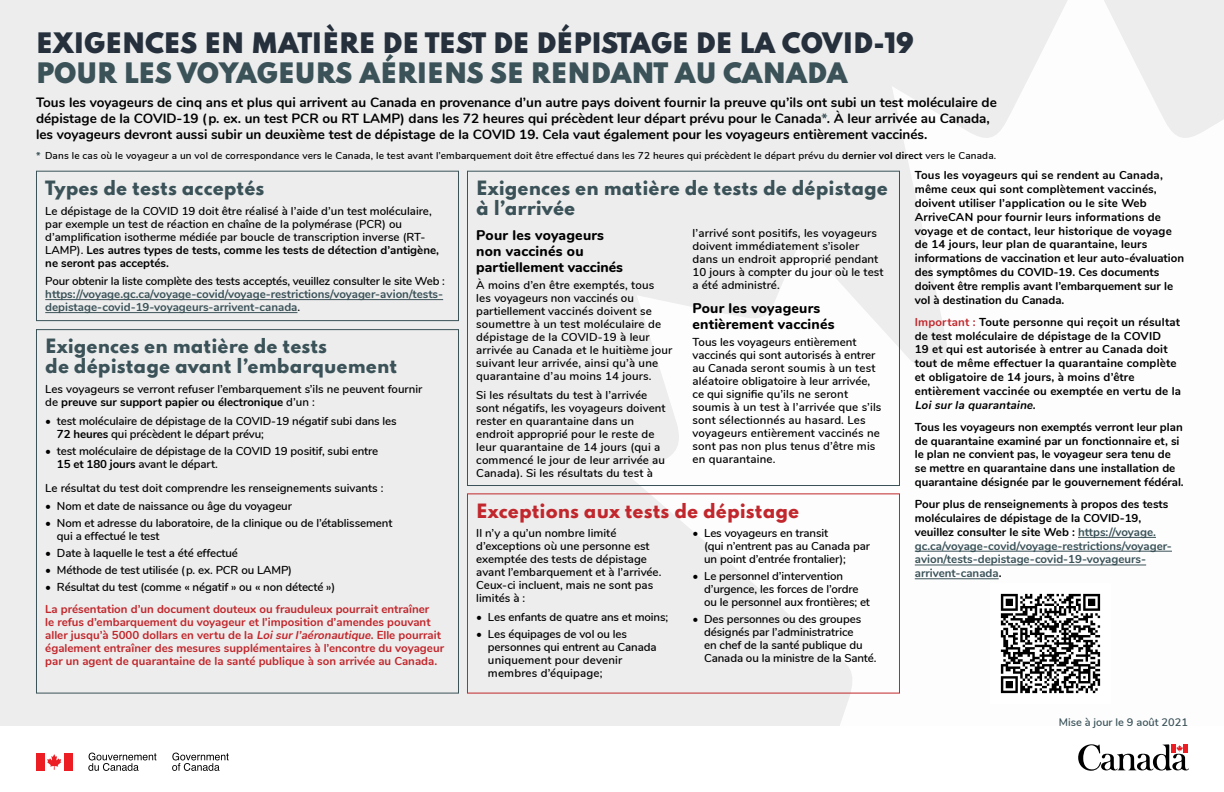
<style>
.page{position:relative;width:1224px;height:792px;background:#fff}
.page>*{position:absolute;margin:0;border:0;box-sizing:border-box;transform-origin:0 0}
.t1{font:900 25px/30px "Spartan";color:#25303c}
.t2{font:800 17.5px/20px "Spartan";color:#3a5258}
.t3{font:800 17.5px "Spartan";color:#c1272c}
.t4{font:800 14px/16px "Nunito";letter-spacing:.015em;color:#000}
.Intro_Text{font:700 13.5px/16px "Nunito";color:#000}
.Body{font:600 11.5px/13px "Nunito";color:#000}
.Large_Sidebar_Text{font:700 11.5px/13.8px "Nunito";letter-spacing:.01em;color:#000}
.Body-2{font:700 11.5px/13px "Nunito";color:#c1272c}
.Large_Sidebar_Text-2{font:700 11.5px/13.8px "Nunito";color:#3a5258}
.Body-3{font:700 11.5px/13px "Nunito";color:#3a5258}
.Small_Text{font:600 11px "Nunito";color:#3a5258}
.Footnote{font:600 10px "Nunito";letter-spacing:.015em;color:#000}
.s1{color:#3a5258}
.s2{font-weight:700;color:#3a5258}
.s3{font-weight:700}
.s4{font-weight:600;color:#000}
.s5{font-style:italic}
.s6{color:#c1272c}
.s7{color:#000}
</style>
<div class="page">
<div style="left:0;top:0;width:1224px;height:726px;background:#ededed"></div>
<svg style="left:630px;top:0;width:594px;height:726px;fill:#fdfdfd"></svg>
<hr style="left:45px;top:299px;width:398px;height:1px;background:#3a5258">
<hr style="left:45px;top:312px;width:252px;height:1px;background:#3a5258">
<div style="left:36px;top:171px;width:423px;height:150px;border:1px solid #3a5258"></div>
<div style="left:467px;top:171px;width:433px;height:315px;border:1px solid #3a5258"></div>
<div style="left:467px;top:493px;width:433px;height:201px;border:1px solid #c1272c"></div>
<div style="left:36px;top:329px;width:423px;height:365px;border:1px solid #3a5258"></div>
<img style="left:990px;top:584px;width:120px;height:120px">
<hr style="left:1078px;top:537px;width:78px;height:1px;background:#3a5258">
<hr style="left:915px;top:551px;width:257px;height:1px;background:#3a5258">
<hr style="left:915px;top:565px;width:231px;height:1px;background:#3a5258">
<hr style="left:915px;top:578px;width:84px;height:1px;background:#3a5258">
<div style="left:36px;top:753px;width:9px;height:18px;background:#ed1d24"></div>
<svg style="left:47px;top:754px;width:14px;height:16px"></svg>
<div style="left:64px;top:753px;width:9px;height:18px;background:#ed1d24"></div>
<svg style="left:172px;top:753px;width:57px;height:18px"></svg>
<svg style="left:88px;top:753px;width:68px;height:18px"></svg>
<svg style="left:1078px;top:744px;width:111px;height:27px"></svg>
<h1 class="t1" style="left:36px;top:27px;width:879px">EXIGENCES EN MATIÈRE DE TEST DE DÉPISTAGE DE LA COVID-19<br><span class="s1">POUR LES VOYAGEURS AÉRIENS SE RENDANT AU CANADA</span></h1>
<p class="Intro_Text" style="left:36px;top:93px;width:962px">Tous les voyageurs de cinq ans et plus qui arrivent au Canada en provenance d’un autre pays doivent fournir la preuve qu’ils ont subi un test moléculaire de dépistage de la COVID-19 (p. ex. un test PCR ou RT LAMP) dans les 72 heures qui précèdent leur départ prévu pour le Canada<span class="s1">*</span>. À leur arrivée au Canada, les voyageurs devront aussi subir un deuxième test de dépistage de la COVID 19. Cela vaut également pour les voyageurs entièrement vaccinés.</p>
<p class="Footnote" style="left:36px;top:148px;width:962px"><span class="s2">*</span> Dans le cas où le voyageur a un vol de correspondance vers le Canada, le test avant l’embarquement doit être effectué dans les 72 heures qui précèdent le départ prévu du <span class="s3">dernier vol direct</span> vers le Canada.</p>
<h2 class="t2" style="left:45px;top:178px;width:221px">Types de tests acceptés</h2>
<p class="Body" style="left:45px;top:203px;width:395px">Le dépistage de la COVID 19 doit être réalisé à l’aide d’un test moléculaire, par exemple un test de réaction en chaîne de la polymérase (PCR) ou d’amplification isotherme médiée par boucle de transcription inverse (RT-LAMP). <span class="s3">Les autres types de tests, comme les tests de détection d’antigène, ne seront pas acceptés.</span></p>
<p class="Body-3" style="left:45px;top:274px;width:401px"><span class="s4">Pour obtenir la liste complète des tests acceptés, veuillez consulter le site Web : </span>https://voyage.gc.ca/voyage-covid/voyage-restrictions/voyager-avion/tests&shy;depistage-covid-19-voyageurs-arrivent-canada<span class="s4">.</span></p>
<h2 class="t2" style="left:45px;top:336px;width:354px">Exigences en matière de tests<br>de dépistage avant l’embarquement</h2>
<p class="Body" style="left:45px;top:382px;width:379px">Les voyageurs se verront refuser l’embarquement s’ils ne peuvent fournir de <span class="s3">preuve sur support papier ou électronique</span> d’un :</p>
<p class="Body" style="left:57px;top:413px;width:341px;text-indent:-12px">• test moléculaire de dépistage de la COVID-19 négatif subi dans les<br><span class="s3">72 heures</span> qui précèdent le départ prévu;</p>
<p class="Body" style="left:57px;top:443px;width:323px;text-indent:-12px">• test moléculaire de dépistage de la COVID 19 positif, subi entre<br><span class="s3">15 et 180 jours</span> avant le départ.</p>
<p class="Body" style="left:45px;top:480px;width:340px">Le résultat du test doit comprendre les renseignements suivants :</p>
<p class="Body" style="left:45px;top:499px;width:248px">• Nom et date de naissance ou âge du voyageur</p>
<p class="Body" style="left:57px;top:516px;width:337px;text-indent:-12px">• Nom et adresse du laboratoire, de la clinique ou de l’établissement qui a effectué le test</p>
<p class="Body" style="left:45px;top:546px;width:194px">• Date à laquelle le test a été effectué</p>
<p class="Body" style="left:45px;top:563px;width:248px">• Méthode de test utilisée (p. ex. PCR ou LAMP)</p>
<p class="Body" style="left:45px;top:580px;width:292px">• Résultat du test (comme « négatif » ou « non détecté »)</p>
<p class="Body-2" style="left:45px;top:602px;width:400px">La présentation d’un document douteux ou frauduleux pourrait entraîner<br>le refus d’embarquement du voyageur et l’imposition d’amendes pouvant aller jusqu’à 5000 dollars en vertu de la <span class="s5">Loisurl’aéronautique</span>. Elle pourrait également entraîner des mesures supplémentaires à l’encontre du voyageur par un agent de quarantaine de la santé publique à son arrivée au Canada.</p>
<h2 class="t2" style="left:476px;top:178px;width:413px">Exigences en matière de tests de dépistage à l’arrivée</h2>
<h3 class="t4" style="left:476px;top:226px;width:148px">Pour les voyageurs non vaccinés ou partiellement vaccinés</h3>
<p class="Body" style="left:476px;top:278px;width:198px">À moins d’en être exemptés, tous<br>les voyageurs non vaccinés ou partiellement vaccinés doivent se soumettre à un test moléculaire de dépistage de la COVID-19 à leur arrivée au Canada et le huitième jour suivant leur arrivée, ainsi qu’à une quarantaine d’au moins 14 jours.</p>
<p class="Body" style="left:476px;top:387px;width:191px">Si les résultats du test à l’arrivée sont négatifs, les voyageurs doivent rester en quarantaine dans un endroit approprié pour le reste de leur quarantaine de 14 jours (qui a commencé le jour de leur arrivée au Canada). Si les résultats du test à</p>
<p class="Body" style="left:692px;top:226px;width:193px">l’arrivé sont positifs, les voyageurs doivent immédiatement s’isoler dans un endroit approprié pendant<br>10 jours à compter du jour où le test a été administré.</p>
<h3 class="t4" style="left:692px;top:299px;width:144px">Pour les voyageurs entièrement vaccinés</h3>
<p class="Body" style="left:692px;top:335px;width:191px">Tous les voyageurs entièrement vaccinés qui sont autorisés à entrer au Canada seront soumis à un test aléatoire obligatoire à leur arrivée, ce qui signifie qu’ils ne seront soumis à un test à l’arrivée que s’ils sont sélectionnés au hasard. Les voyageurs entièrement vaccinés ne sont pas non plus tenus d’être mis en quarantaine.</p>
<h2 class="t3" style="left:476px;top:498px;width:325px">Exceptions aux tests de dépistage</h2>
<p class="Body" style="left:476px;top:526px;width:187px">Il n’y a qu’un nombre limité d’exceptions où une personne est exemptée des tests de dépistage avant l’embarquement et à l’arrivée.<br>Ceux-ci incluent, mais ne sont pas limités à :</p>
<p class="Body" style="left:476px;top:610px;width:193px">• Les enfants de quatre ans et moins;</p>
<p class="Body" style="left:488px;top:627px;width:170px;text-indent:-12px">• Les équipages de vol ou les personnes qui entrent au Canada uniquement pour devenir membres d’équipage;</p>
<p class="Body" style="left:704px;top:526px;width:167px;text-indent:-12px">• Les voyageurs en transit<br>(qui n’entrent pas au Canada par un point d’entrée frontalier);</p>
<p class="Body" style="left:704px;top:569px;width:167px;text-indent:-12px">• Le personnel d’intervention d’urgence, les forces de l’ordre ou le personnel aux frontières; et</p>
<p class="Body" style="left:704px;top:612px;width:174px;text-indent:-12px">• Des personnes ou des groupes désignés par l’administratrice<br>en chef de la santé publique du<br>Canada ou la ministre de la Santé.</p>
<p class="Large_Sidebar_Text" style="left:915px;top:168px;width:271px">Tous les voyageurs qui se rendent au Canada, même ceux qui sont complètement vaccinés, doivent utiliser l’application ou le site Web ArriveCAN pour fournir leurs informations de voyage et de contact, leur historique de voyage de 14 jours, leur plan de quarantaine, leurs informations de vaccination et leur auto-évaluation des symptômes du COVID-19. Ces documents doivent être remplis avant l’embarquement sur le vol à destination du Canada.</p>
<p class="Large_Sidebar_Text" style="left:915px;top:314px;width:268px"><span class="s6">Important :</span> Toute personne qui reçoit un résultat de test moléculaire de dépistage de la COVID<br>19 et qui est autorisée à entrer au Canada doit tout de même effectuer la quarantaine complète et obligatoire de 14 jours, à moins d’être entièrement vaccinée ou exemptée en vertu de la <span class="s5">Loi sur la quarantaine</span>.</p>
<p class="Large_Sidebar_Text" style="left:915px;top:419px;width:271px">Tous les voyageurs non exemptés verront leur plan de quarantaine examiné par un fonctionnaire et, si le plan ne convient pas, le voyageur sera tenu de se mettre en quarantaine dans une installation de quarantaine désignée par le gouvernement fédéral.</p>
<p class="Large_Sidebar_Text-2" style="left:915px;top:497px;width:259px"><span class="s7">Pour plus de renseignements à propos des tests moléculaires de dépistage de la COVID-19, veuillez consulter le site Web :</span> https://voyage. gc.ca/voyage-covid/voyage-restrictions/voyager&shy;avion/tests-depistage-covid-19-voyageurs&shy;arrivent-canada<span class="s7">.</span></p>
<p class="Small_Text" style="left:1059px;top:714px;width:131px">Mise à jour le 9 août 2021</p>
</div>
